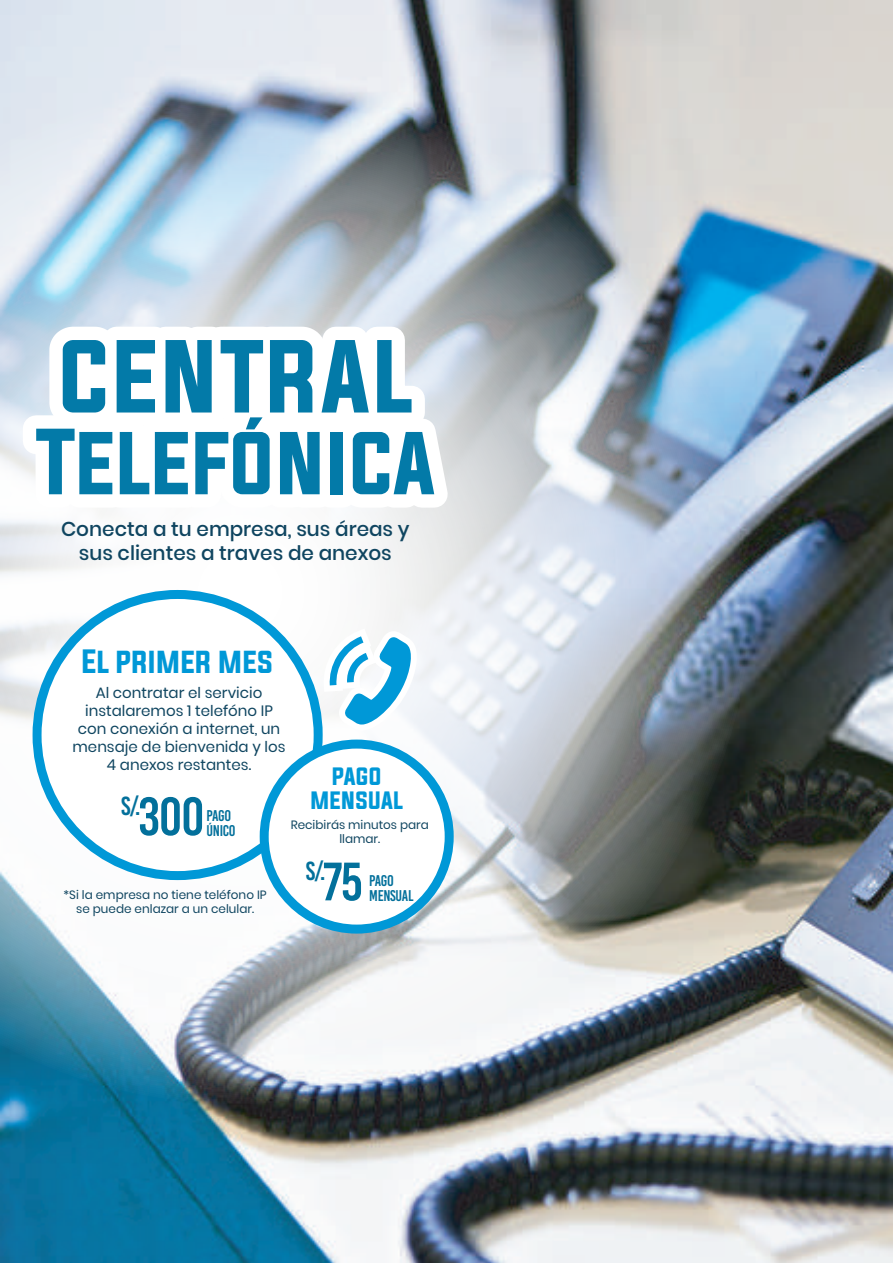
<style>
.page{position:relative;width:893px;height:1263px;background:#fff}
.page>*{position:absolute;margin:0;border:0;box-sizing:border-box;transform-origin:0 0}
.t1{font:92.4px "Evogria";color:#037aa8}
.t2{font:79.35px "Evogria";letter-spacing:-.02em;color:#037aa8}
.t3{font:53.85px "Bebas Kai";color:#03709b}
.t4{font:28.5px "Evogria";letter-spacing:-.02em;color:#0098d7}
.t5{font:26.1px "Bebas Kai";color:#03709b}
.t6{font:22.5px/24px "Evogria";letter-spacing:-.02em;color:#0098d7;text-align:center}
.t7{font:500 20.1px/24px "Poppins";color:#0f4560;text-align:center}
.t8{font:15.6px/15.1px "Bebas Kai";letter-spacing:-.02em;color:#03709b}
.t9{font:15px/18px "Poppins";color:#0f4560;text-align:center}
.t10{font:12px/14.4px "Poppins";color:#0f4560;text-align:center}
</style>
<div class="page">
<img style="left:0;top:0;width:893px;height:1263px">
<img style="left:0;top:81px;width:751px;height:1023px">
<div style="left:37px;top:594px;width:281px;height:281px;background:#fff;border-radius:50%"></div>
<div style="left:264px;top:744px;width:185px;height:185px;background:#fff;border-radius:50%"></div>
<div style="left:260px;top:739px;width:194px;height:194px;border:9px solid #0098d7;border-radius:50%"></div>
<svg style="left:9px;top:151px;width:458px;height:579px"></svg>
<h1 class="t1" style="left:57px;top:309px;width:358px">CENTRAL</h1>
<h2 class="t2" style="left:37px;top:406px;width:400px">TELEFÓNICA</h2>
<h3 class="t7" style="left:61px;top:517px;width:350px">Conecta a tu empresa, sus áreas y sus clientes a traves de anexos</h3>
<h3 class="t4" style="left:82px;top:641px;width:193px">EL PRIMER MES</h3>
<p class="t9" style="left:73px;top:684px;width:215px">Al contratar el servicio instalaremos 1 telefóno IP con conexión a internet, un mensaje de bienvenida y los<br>4 anexos restantes.</p>
<h3 class="t6" style="left:310px;top:764px;width:95px">PAGO<br>MENSUAL</h3>
<h3 class="t5" style="left:121px;top:791px;width:21px">S/.</h3>
<h3 class="t3" style="left:138px;top:788px;width:68px">300</h3>
<p class="t8" style="left:207px;top:808px;width:31px">PAGO<br>ÚNICO</p>
<p class="t10" style="left:291px;top:817px;width:140px">Recibirás minutos para llamar.</p>
<p class="t10" style="left:64px;top:888px;width:205px">*Si la empresa no tiene teléfono IP se puede enlazar a un celular.</p>
<h3 class="t5" style="left:306px;top:857px;width:21px">S/.</h3>
<h3 class="t3" style="left:323px;top:853px;width:41px">75</h3>
<p class="t8" style="left:369px;top:873px;width:46px">PAGO<br>MENSUAL</p>
</div>
